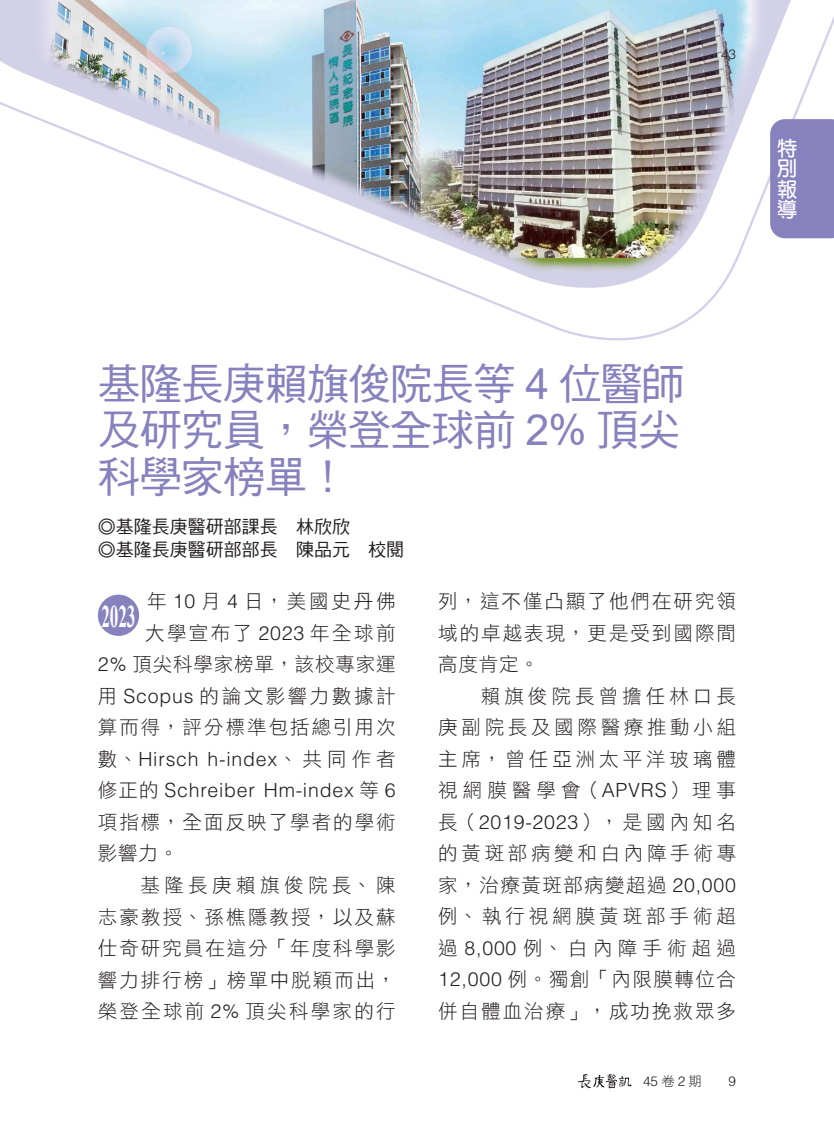
<style>
.page{position:relative;width:834px;height:1132px;background:#fff}
.page>*{position:absolute;margin:0;border:0;box-sizing:border-box;transform-origin:0 0}
.t1{font:42.75px/46.5px "DF Hei Std W5";letter-spacing:-.025em;color:#8781bd;text-align:justify}
.t2{font:700 31.5px "Times New Roman";color:#fff;scale:.55 1}
.t3{font:700 20.25px/20.2px "AR Yuan B5";color:#fff;text-align:justify}
.t4{font:19.5px/31.5px "DF Hei Std W3";letter-spacing:.1em;color:#231f20;text-align:justify}
.t5{font:300 19.5px/31.5px "Helvetica LT Std";letter-spacing:.04em;color:#231f20}
.t6{font:18px/22.5px "DF Hei Std W5";color:#231f20}
.t7{font:300 13.5px "Helvetica LT Std";color:#231f20}
.s1{font-family:"Arial"}
.s2{font-family:"Helvetica LT Std";font-weight:300}
.s3{font-family:"DF Hei Std W3";font-weight:400}
</style>
<div class="page">
<svg style="left:0;top:0;width:833px;height:341px"></svg>
<img style="left:29px;top:0;width:741px;height:277px">
<div style="left:98px;top:594px;width:41px;height:41px;background:#8781bd;border-radius:50%"></div>
<svg style="left:577px;top:1074px;width:54px;height:13px"></svg>
<div style="left:770px;top:119px;width:63px;height:119px;background:#8781bd"></div>
<p class="t7" style="left:721px;top:46px;width:17px">43</p>
<p class="t3" style="left:776px;top:138px;width:21px">特別報導</p>
<h1 class="t1" style="left:98px;top:359px;width:588px">基隆長庚賴旗俊院長等 <span class="s1">4</span> 位醫師及研究員，榮登全球前 <span class="s1">2%</span> 頂尖科學家榜單！</h1>
<p class="t6" style="left:98px;top:515px;width:308px">◎基隆長庚醫研部課長　林欣欣<br>◎基隆長庚醫研部部長　陳品元　校閱</p>
<p class="t4" style="left:98px;top:585px;width:299px;text-align:right">年 <span class="s2">10</span> 月 <span class="s2">4</span> 日，美國史丹佛<br>大學宣布了 <span class="s2">2023</span> 年全球前<br><span class="s2">2%</span> 頂尖科學家榜單，該校專家運用 <span class="s2">Scopus</span> 的論文影響力數據計算而得，評分標準包括總引用次</p>
<p class="t5" style="left:98px;top:742px;width:299px"><span class="s3">數、</span>Hirsch h-index<span class="s3">、共同作者修正的</span> Schreiber Hm-index <span class="s3">等</span> 6</p>
<p class="t4" style="left:98px;top:805px;width:299px">項指標，全面反映了學者的學術影響力。</p>
<p class="t4" style="left:98px;top:868px;width:299px;text-indent:43px">基隆長庚賴旗俊院長、陳志豪教授、孫樵隱教授，以及蘇仕奇研究員在這分「年度科學影響力排行榜」榜單中脫穎而出，榮登全球前 <span class="s2">2%</span> 頂尖科學家的行</p>
<h2 class="t2" style="left:101px;top:593px;width:64px">2023</h2>
<p class="t4" style="left:438px;top:585px;width:299px">列，這不僅凸顯了他們在研究領域的卓越表現，更是受到國際間高度肯定。</p>
<p class="t4" style="left:438px;top:679px;width:299px;text-indent:43px">賴旗俊院長曾擔任林口長庚副院長及國際醫療推動小組主席，曾任亞洲太平洋玻璃體視網膜醫學會（<span class="s2">APVRS</span>）理事長（<span class="s2">2019-2023</span>），是國內知名的黃斑部病變和白內障手術專家，治療黃斑部病變超過 <span class="s2">20,000</span>例、執行視網膜黃斑部手術超過<span class="s2">8,000</span>例、白內障手術超過<span class="s2">12,000</span> 例。獨創「內限膜轉位合併自體血治療」，成功挽救眾多</p>
<p class="t7" style="left:643px;top:1072px;width:60px">45<span class="s3">卷</span>2<span class="s3">期</span></p>
<p class="t7" style="left:728px;top:1072px;width:9px">9</p>
</div>
